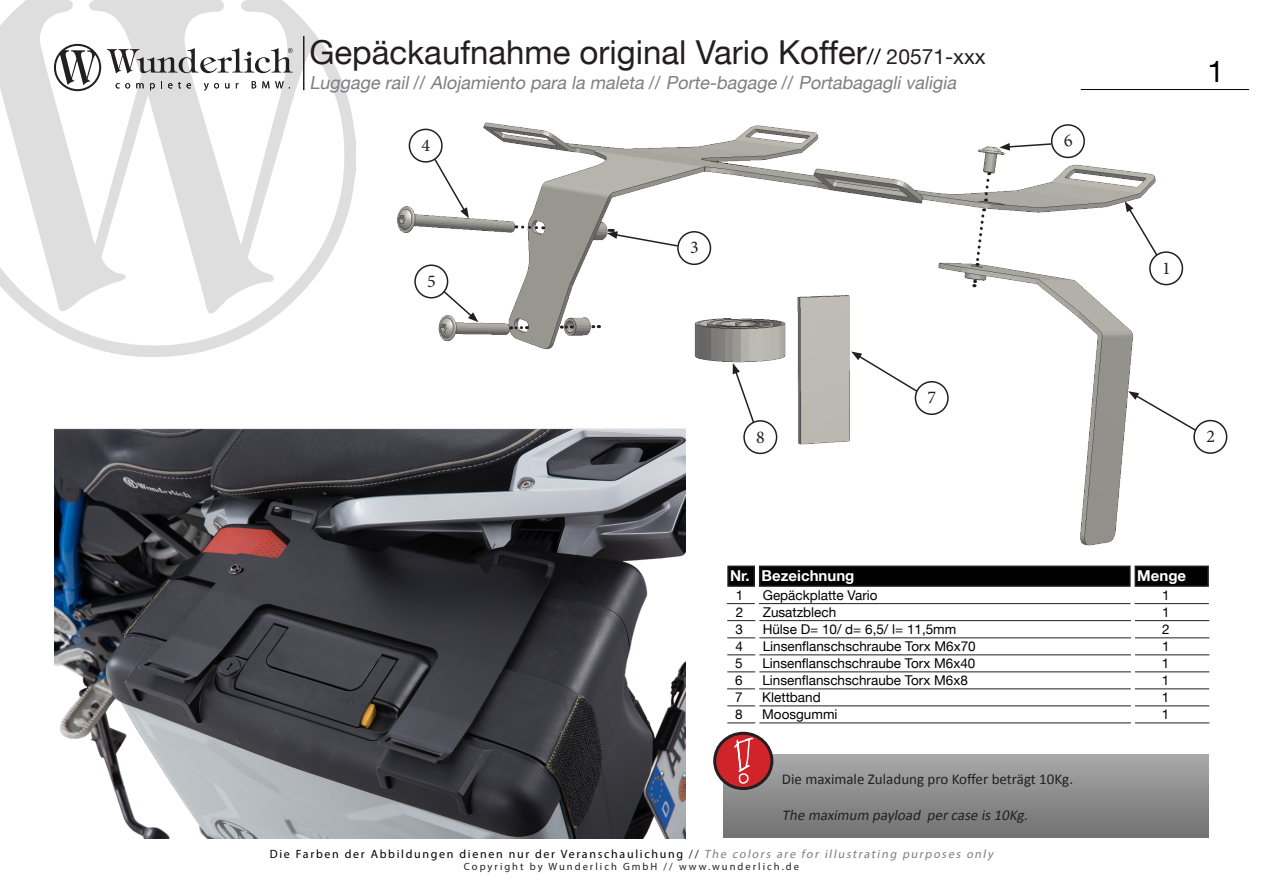
<style>
.page{position:relative;width:1263px;height:893px;background:#fff}
.page>*{position:absolute;margin:0;border:0;box-sizing:border-box;transform-origin:0 0}
.t1{font:33px "Helvetica Neue LT";color:#231f20}
.t2{font:30px "Helvetica Neue LT";color:#000}
.t3{font:italic 18px "Helvetica Neue LT";color:#7c7e81}
.t4{font:18px "Minion Pro";color:#231f20}
.t5{font:15px "Calibri";color:#231f20}
.t6{font:italic 15px "Calibri";color:#231f20}
.t7{font:700 15px "Helvetica Neue LT";color:#fff}
.t8{font:13.5px "Helvetica Neue LT";color:#000}
.t9{font:12px "Myriad Pro";letter-spacing:.14em;color:#000}
.t10{font:10.5px "Myriad Pro";letter-spacing:.19em;color:#231f20}
.s1{font-size:21px;color:#000}
.s2{font-size:21px}
.s3{font-style:normal}
.s4{color:#231f20}
.s5{font-style:italic;color:#7c7e81}
</style>
<div class="page">
<img style="left:0;top:0;width:355px;height:356px">
<svg style="left:116px;top:83px;width:14px;height:5px"></svg>
<svg style="left:136px;top:83px;width:8px;height:5px"></svg>
<svg style="left:150px;top:83px;width:5px;height:7px"></svg>
<svg style="left:168px;top:83px;width:4px;height:5px"></svg>
<svg style="left:178px;top:82px;width:3px;height:6px"></svg>
<svg style="left:187px;top:83px;width:4px;height:5px"></svg>
<svg style="left:204px;top:83px;width:15px;height:8px"></svg>
<svg style="left:225px;top:83px;width:4px;height:5px"></svg>
<svg style="left:252px;top:81px;width:4px;height:7px"></svg>
<svg style="left:262px;top:81px;width:7px;height:7px"></svg>
<svg style="left:275px;top:81px;width:15px;height:7px"></svg>
<svg style="left:107px;top:48px;width:186px;height:25px"></svg>
<svg style="left:54px;top:44px;width:47px;height:47px"></svg>
<hr style="left:303px;top:36px;width:1px;height:54px;background:#231f20">
<hr style="left:1081px;top:89px;width:168px;height:1px;background:#000">
<div style="left:728px;top:566px;width:26px;height:20px;background:#000"></div>
<div style="left:727px;top:566px;width:28px;height:21px;border:2px solid #231f20"></div>
<div style="left:760px;top:566px;width:370px;height:20px;background:#000"></div>
<div style="left:759px;top:566px;width:371px;height:21px;border:2px solid #231f20"></div>
<div style="left:1135px;top:566px;width:73px;height:20px;background:#000"></div>
<div style="left:1134px;top:566px;width:75px;height:21px;border:2px solid #231f20"></div>
<svg style="left:727px;top:603px;width:28px;height:1px"></svg>
<hr style="left:759px;top:603px;width:371px;height:1px;background:#231f20">
<hr style="left:1134px;top:603px;width:75px;height:1px;background:#231f20">
<svg style="left:727px;top:620px;width:28px;height:1px"></svg>
<hr style="left:759px;top:620px;width:372px;height:1px;background:#231f20">
<hr style="left:1135px;top:620px;width:74px;height:1px;background:#231f20">
<svg style="left:727px;top:638px;width:28px;height:1px"></svg>
<hr style="left:759px;top:638px;width:372px;height:1px;background:#231f20">
<hr style="left:1135px;top:638px;width:74px;height:1px;background:#231f20">
<svg style="left:727px;top:655px;width:28px;height:1px"></svg>
<hr style="left:759px;top:655px;width:372px;height:1px;background:#231f20">
<hr style="left:1135px;top:655px;width:74px;height:1px;background:#231f20">
<svg style="left:727px;top:672px;width:28px;height:1px"></svg>
<hr style="left:759px;top:672px;width:372px;height:1px;background:#231f20">
<hr style="left:1135px;top:672px;width:74px;height:1px;background:#231f20">
<svg style="left:727px;top:689px;width:28px;height:1px"></svg>
<hr style="left:759px;top:689px;width:372px;height:1px;background:#231f20">
<hr style="left:1135px;top:689px;width:74px;height:1px;background:#231f20">
<svg style="left:727px;top:706px;width:28px;height:1px"></svg>
<hr style="left:759px;top:706px;width:372px;height:1px;background:#231f20">
<hr style="left:1135px;top:706px;width:74px;height:1px;background:#231f20">
<svg style="left:727px;top:723px;width:28px;height:1px"></svg>
<hr style="left:759px;top:723px;width:372px;height:1px;background:#231f20">
<hr style="left:1135px;top:723px;width:74px;height:1px;background:#231f20">
<img style="left:54px;top:428px;width:631px;height:411px">
<img style="left:724px;top:755px;width:484px;height:83px">
<div style="left:715px;top:733px;width:57px;height:55px;background:#d1232a;border-radius:50%"></div>
<div style="left:713px;top:732px;width:60px;height:58px;border:3px solid #231f20;border-radius:50%"></div>
<svg style="left:734px;top:737px;width:19px;height:47px"></svg>
<img style="left:378px;top:122px;width:831px;height:437px">
<svg style="left:516px;top:224px;width:28px;height:7px"></svg>
<svg style="left:511px;top:326px;width:16px;height:3px"></svg>
<svg style="left:561px;top:325px;width:11px;height:4px"></svg>
<svg style="left:593px;top:325px;width:6px;height:3px"></svg>
<div style="left:743px;top:420px;width:34px;height:34px;border:2px solid #231f20;border-radius:50%"></div>
<svg style="left:1125px;top:201px;width:34px;height:56px"></svg>
<svg style="left:1128px;top:391px;width:70px;height:41px"></svg>
<svg style="left:851px;top:351px;width:68px;height:42px"></svg>
<svg style="left:733px;top:363px;width:22px;height:61px"></svg>
<svg style="left:607px;top:229px;width:72px;height:19px"></svg>
<svg style="left:433px;top:157px;width:36px;height:61px"></svg>
<svg style="left:442px;top:289px;width:36px;height:33px"></svg>
<div style="left:1193px;top:420px;width:34px;height:34px;border:2px solid #231f20;border-radius:50%"></div>
<div style="left:1149px;top:251px;width:34px;height:34px;border:2px solid #231f20;border-radius:50%"></div>
<div style="left:915px;top:381px;width:34px;height:34px;border:2px solid #231f20;border-radius:50%"></div>
<div style="left:677px;top:231px;width:34px;height:34px;border:2px solid #231f20;border-radius:50%"></div>
<div style="left:409px;top:129px;width:34px;height:34px;border:2px solid #231f20;border-radius:50%"></div>
<div style="left:414px;top:264px;width:34px;height:34px;border:2px solid #231f20;border-radius:50%"></div>
<svg style="left:982px;top:172px;width:9px;height:30px"></svg>
<svg style="left:974px;top:208px;width:12px;height:58px"></svg>
<svg style="left:972px;top:280px;width:4px;height:7px"></svg>
<svg style="left:999px;top:124px;width:86px;height:35px"></svg>
<p class="t1" style="left:309px;top:33px;width:678px">Gepäckaufnahme original Vario Koffer<span class="s1">//</span> <span class="s2">20571-xxx</span></p>
<p class="t3" style="left:309px;top:72px;width:652px">Luggage rail <span class="s3">//</span> Alojamiento para la maleta <span class="s3">//</span> Porte-bagage <span class="s3">//</span> Portabagagli valigia</p>
<p class="t4" style="left:422px;top:133px;width:10px">4</p>
<p class="t4" style="left:427px;top:269px;width:10px">5</p>
<p class="t4" style="left:690px;top:236px;width:10px">3</p>
<p class="t4" style="left:928px;top:386px;width:10px">7</p>
<p class="t2" style="left:1207px;top:54px;width:18px">1</p>
<p class="t4" style="left:1162px;top:256px;width:10px">1</p>
<p class="t4" style="left:756px;top:425px;width:10px">8</p>
<p class="t4" style="left:1206px;top:424px;width:10px">2</p>
<p class="t7" style="left:730px;top:566px;width:21px">Nr.</p>
<p class="t7" style="left:762px;top:566px;width:94px">Bezeichnung</p>
<p class="t7" style="left:1137px;top:566px;width:50px">Menge</p>
<p class="t8" style="left:736px;top:587px;width:9px">1</p>
<p class="t8" style="left:763px;top:587px;width:116px">Gepäckplatte Vario</p>
<p class="t8" style="left:1162px;top:621px;width:9px">2</p>
<p class="t8" style="left:736px;top:638px;width:9px">4</p>
<p class="t8" style="left:763px;top:638px;width:215px">Linsenflanschschraube Torx M6x70</p>
<p class="t8" style="left:1162px;top:638px;width:9px">1</p>
<p class="t8" style="left:1162px;top:587px;width:9px">1</p>
<p class="t8" style="left:736px;top:604px;width:9px">2</p>
<p class="t8" style="left:763px;top:604px;width:75px">Zusatzblech</p>
<p class="t8" style="left:1162px;top:604px;width:9px">1</p>
<p class="t8" style="left:736px;top:621px;width:9px">3</p>
<p class="t8" style="left:763px;top:621px;width:195px">Hülse D= 10/ d= 6,5/ l= 11,5mm</p>
<p class="t8" style="left:735px;top:655px;width:9px">5</p>
<p class="t8" style="left:762px;top:655px;width:215px">Linsenflanschschraube Torx M6x40</p>
<p class="t8" style="left:1162px;top:655px;width:9px">1</p>
<p class="t8" style="left:735px;top:672px;width:9px">6</p>
<p class="t8" style="left:762px;top:672px;width:207px">Linsenflanschschraube Torx M6x8</p>
<p class="t8" style="left:1162px;top:672px;width:9px">1</p>
<p class="t8" style="left:735px;top:689px;width:9px">7</p>
<p class="t8" style="left:762px;top:689px;width:60px">Klettband</p>
<p class="t8" style="left:1162px;top:689px;width:9px">1</p>
<p class="t8" style="left:735px;top:706px;width:9px">8</p>
<p class="t8" style="left:762px;top:706px;width:77px">Moosgummi</p>
<p class="t8" style="left:1162px;top:706px;width:9px">1</p>
<p class="t5" style="left:782px;top:769px;width:293px">Die maximale Zuladung pro Koffer beträgt 10Kg.</p>
<p class="t6" style="left:782px;top:805px;width:250px">The maximum payload percase is10Kg.</p>
<p class="t9" style="left:270px;top:846px;width:727px">Die Farben der Abbildungen dienen nur der Veranschaulichung <span class="s4">//</span> <span class="s5">The colors are for illustrating purposes only</span></p>
<p class="t10" style="left:464px;top:860px;width:337px">Copyright by Wunderlich GmbH // www.wunderlich.de</p>
</div>
